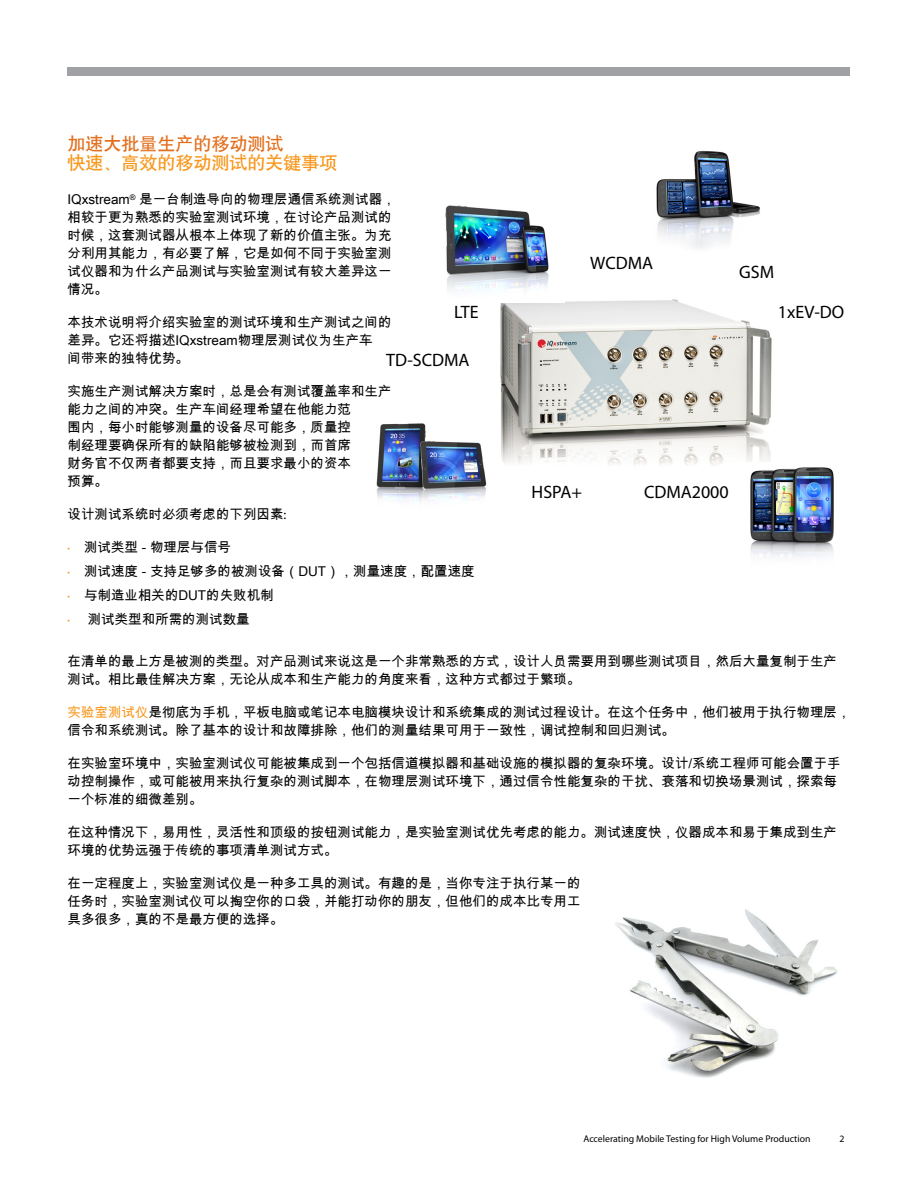
<style>
.page{position:relative;width:918px;height:1188px;background:#fff}
.page>*{position:absolute;margin:0;border:0;box-sizing:border-box;transform-origin:0 0}
.t1{font:18px "Myriad Pro";color:#000}
.t2{font:18px "H Yb 1 gj";color:#f8971c}
.t3{font:18px "H Yb 1 gj";color:#e36f1d}
.t4{font:13.5px/18px "Arial Unicode MS";color:#000}
.t5{font:9.75px "Myriad Pro";color:#000}
.s1{font-family:"Myriad Pro"}
.s2{font-family:"Myriad Pro";font-size:9px;color:#f8971c}
.s3{color:#f8971c}
</style>
<div class="page">
<div style="left:68px;top:68px;width:782px;height:8px;background:#9fa1a4"></div>
<img style="left:500px;top:299px;width:272px;height:166px">
<img style="left:729px;top:462px;width:105px;height:95px">
<img style="left:656px;top:150px;width:104px;height:98px">
<img style="left:445px;top:205px;width:119px;height:98px">
<img style="left:376px;top:423px;width:111px;height:78px">
<img style="left:615px;top:909px;width:223px;height:169px">
<h1 class="t3" style="left:68px;top:134px;width:217px">加速大批量生产的移动测试</h1>
<h1 class="t2" style="left:68px;top:154px;width:271px">快速、高效的移动测试的关键事项</h1>
<p class="t4" style="left:68px;top:190px;width:330px">IQxstream<sup>®</sup> 是一台制造导向的物理层通信系统测试器，相较于更为熟悉的实验室测试环境，在讨论产品测试的时候，这套测试器从根本上体现了新的价值主张。为充分利用其能力，有必要了解，它是如何不同于实验室测试仪器和为什么产品测试与实验室测试有较大差异这一情况。</p>
<p class="t4" style="left:68px;top:313px;width:325px">本技术说明将介绍实验室的测试环境和生产测试之间的差异。它还将描述IQxstream物理层测试仪为生产车<br>间带来的独特优势。</p>
<p class="t4" style="left:68px;top:382px;width:325px">实施生产测试解决方案时，总是会有测试覆盖率和生产能力之间的冲突。生产车间经理希望在他能力范<br>围内，每小时能够测量的设备尽可能多，质量控<br>制经理要确保所有的缺陷能够被检测到，而首席<br>财务官不仅两者都要支持，而且要求最小的资本<br>预算。</p>
<p class="t4" style="left:68px;top:505px;width:220px">设计测试系统时必须考虑的下列因素<span class="s1">:</span></p>
<p class="t4" style="left:68px;top:538px;width:165px"><span class="s2">•</span> 测试类型 - 物理层与信号</p>
<p class="t4" style="left:68px;top:562px;width:409px"><span class="s2">•</span> 测试速度 - 支持足够多的被测设备（DUT），测量速度，配置速度</p>
<p class="t4" style="left:68px;top:586px;width:208px"><span class="s2">•</span> 与制造业相关的DUT的失败机制</p>
<p class="t4" style="left:68px;top:610px;width:184px"><span class="s2">•</span> 测试类型和所需的测试数量</p>
<p class="t4" style="left:68px;top:652px;width:771px">在清单的最上方是被测的类型。对产品测试来说这是一个非常熟悉的方式，设计人员需要用到哪些测试项目，然后大量复制于生产测试。相比最佳解决方案，无论从成本和生产能力的角度来看，这种方式都过于繁琐。</p>
<p class="t4" style="left:68px;top:703px;width:785px"><span class="s3">实验室测试仪</span>是彻底为手机，平板电脑或笔记本电脑模块设计和系统集成的测试过程设计。在这个任务中，他们被用于执行物理层，信令和系统测试。除了基本的设计和故障排除，他们的测量结果可用于一致性，调试控制和回归测试。</p>
<p class="t4" style="left:68px;top:754px;width:775px">在实验室环境中，实验室测试仪可能被集成到一个包括信道模拟器和基础设施的模拟器的复杂环境。设计/系统工程师可能会置于手动控制操作，或可能被用来执行复杂的测试脚本，在物理层测试环境下，通过信令性能复杂的干扰、衰落和切换场景测试，探索每一个标准的细微差别。</p>
<p class="t4" style="left:68px;top:823px;width:771px">在这种情况下，易用性，灵活性和顶级的按钮测试能力，是实验室测试优先考虑的能力。测试速度快，仪器成本和易于集成到生产环境的优势远强于传统的事项清单测试方式。</p>
<p class="t4" style="left:68px;top:874px;width:515px;text-align:justify">在一定程度上，实验室测试仪是一种多工具的测试。有趣的是，当你专注于执行某一的任务时，实验室测试仪可以掏空你的口袋，并能打动你的朋友，但他们的成本比专用工具多很多，真的不是最方便的选择。</p>
<h1 class="t1" style="left:590px;top:252px;width:64px">WCDMA</h1>
<h1 class="t1" style="left:739px;top:260px;width:36px">GSM</h1>
<h1 class="t1" style="left:778px;top:301px;width:68px">1xEV-DO</h1>
<h1 class="t1" style="left:454px;top:301px;width:26px">LTE</h1>
<h1 class="t1" style="left:386px;top:349px;width:85px">TD-SCDMA</h1>
<h1 class="t1" style="left:532px;top:481px;width:52px">HSPA+</h1>
<h1 class="t1" style="left:644px;top:481px;width:86px">CDMA2000</h1>
<p class="t5" style="left:584px;top:1132px;width:229px">Accelerating Mobile Testing for High Volume Production</p>
<p class="t5" style="left:839px;top:1133px;width:7px">2</p>
</div>
